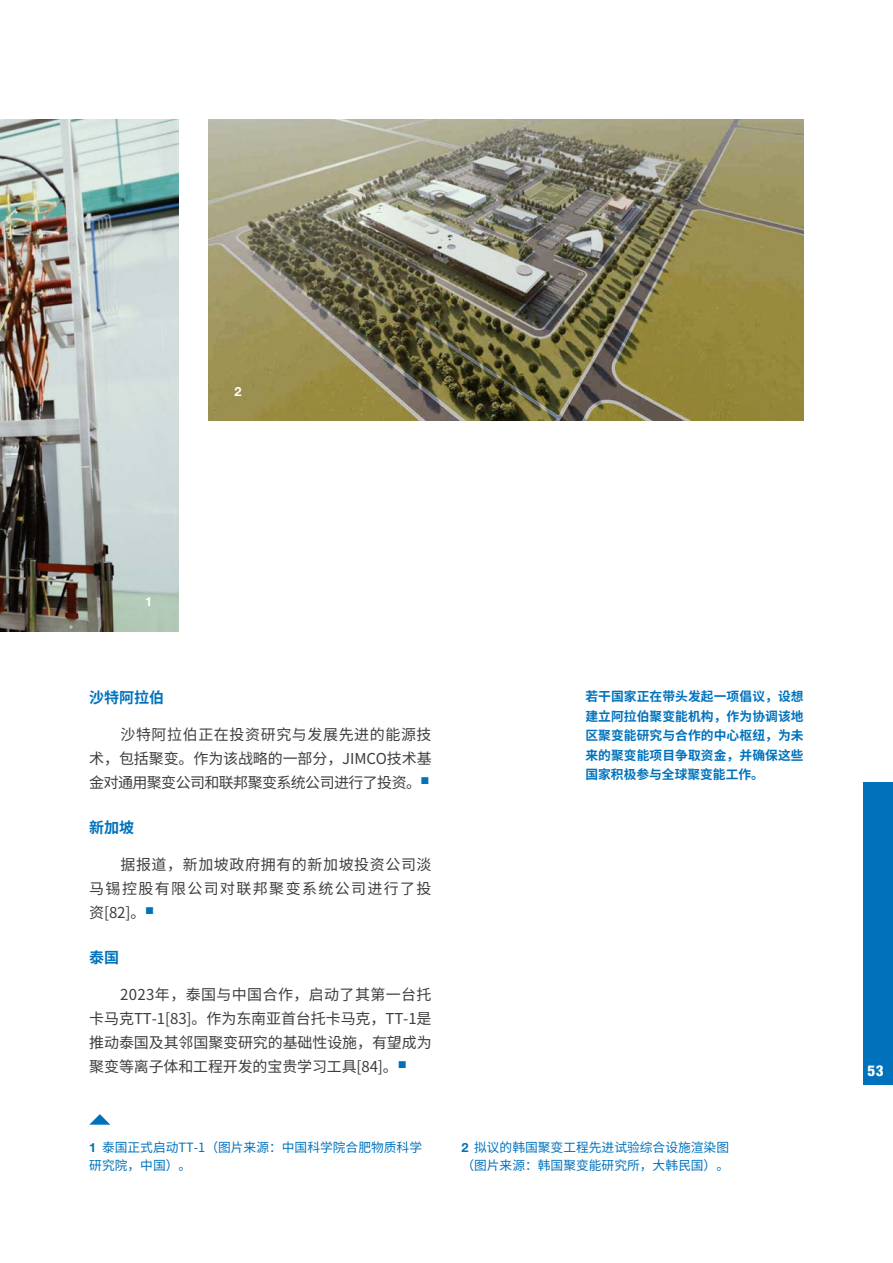
<style>
.page{position:relative;width:893px;height:1263px;background:#fff}
.page>*{position:absolute;margin:0;border:0;box-sizing:border-box;transform-origin:0 0}
.t1{font:15px/24px "Noto Sans CJ Ksc";letter-spacing:-.01em;color:#3e3e3f;text-align:justify}
.t2{font:700 15px "Noto Sans CJ Ksc";color:#0072bc}
.t3{font:800 condensed 15px "Helvetica Neue LTW1 G";color:#fff}
.t4{font:700 12.75px/19.5px "Noto Sans CJ Ksc";letter-spacing:.005em;color:#0072bc;text-align:justify}
.t5{font:12.75px/18px "Noto Sans CJ Ksc";color:#0072bc}
.t6{font:700 12.75px "Helvetica Neue LTW1 G";color:#fff}
.s1{font-family:"Helvetica Neue LTW1 G";font-weight:700}
</style>
<div class="page">
<img style="left:0;top:119px;width:179px;height:512px">
<svg style="left:89px;top:1114px;width:21px;height:11px"></svg>
<img style="left:208px;top:119px;width:596px;height:302px">
<div style="left:863px;top:782px;width:30px;height:302px;background:#0072bc"></div>
<p class="t6" style="left:235px;top:383px;width:9px">2</p>
<p class="t6" style="left:145px;top:594px;width:9px">1</p>
<p class="t2" style="left:89px;top:689px;width:77px">沙特阿拉伯</p>
<p class="t1" style="left:89px;top:722px;width:344px;text-indent:31px">沙特阿拉伯正在投资研究与发展先进的能源技术，包括聚变。作为该战略的一部分，JIMCO技术基金对通用聚变公司和联邦聚变系统公司进行了投资。<sup>■</sup></p>
<p class="t2" style="left:89px;top:819px;width:47px">新加坡</p>
<p class="t1" style="left:89px;top:853px;width:344px;text-indent:31px">据报道，新加坡政府拥有的新加坡投资公司淡马锡控股有限公司对联邦聚变系统公司进行了投资[82]。<sup>■</sup></p>
<p class="t2" style="left:89px;top:949px;width:32px">泰国</p>
<p class="t1" style="left:89px;top:983px;width:344px;text-indent:31px">2023年，泰国与中国合作，启动了其第一台托卡马克TT-1[83]。作为东南亚首台托卡马克，TT-1是推动泰国及其邻国聚变研究的基础性设施，有望成为聚变等离子体和工程开发的宝贵学习工具[84]。<sup>■</sup></p>
<p class="t4" style="left:585px;top:687px;width:220px">若干国家正在带头发起一项倡议，设想建立阿拉伯聚变能机构，作为协调该地区聚变能研究与合作的中心枢纽，为未来的聚变能项目争取资金，并确保这些国家积极参与全球聚变能工作。</p>
<p class="t5" style="left:89px;top:1139px;width:334px"><span class="s1">1</span> 泰国正式启动TT-1（图片来源：中国科学院合肥物质科学研究院，中国）。</p>
<p class="t5" style="left:461px;top:1139px;width:269px"><span class="s1">2</span> 拟议的韩国聚变工程先进试验综合设施渲染图（图片来源：韩国聚变能研究所，大韩民国）。</p>
<p class="t3" style="left:867px;top:1061px;width:18px">53</p>
</div>
